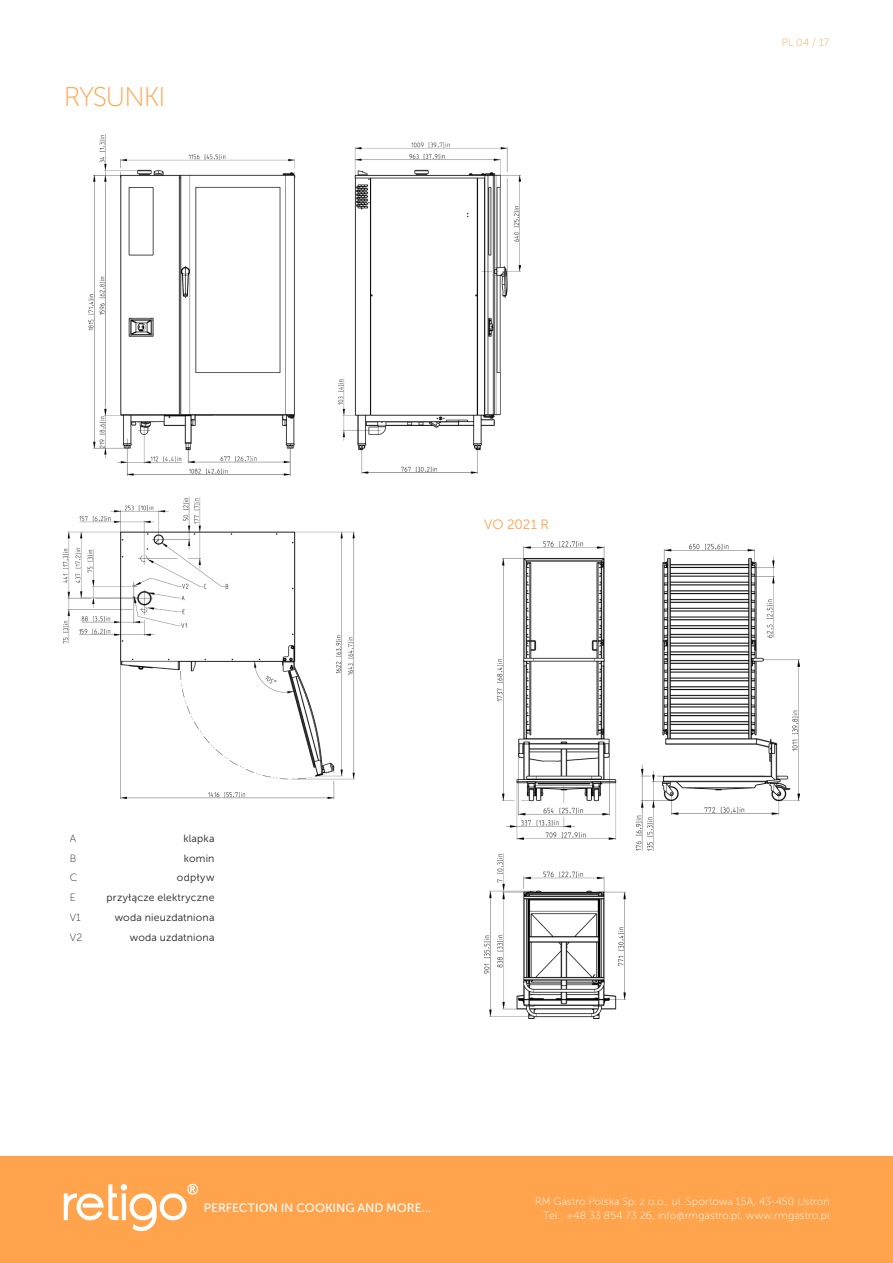
<style>
.page{position:relative;width:893px;height:1263px;background:#fff}
.page>*{position:absolute;margin:0;border:0;box-sizing:border-box;transform-origin:0 0}
.t1{font:27px "Museo Sans 100";letter-spacing:-.04em;color:#ffa34c}
.t2{font:13.5px "Museo Sans 300";letter-spacing:-.005em;color:#ffa34c}
.t3{font:12.15px "Museo Sans 500";color:#fff}
.t4{font:10.5px/13.5px "Museo Sans 100";letter-spacing:.02em;color:#fff;text-align:right}
.Text{font:10.5px "Museo Sans 300";letter-spacing:.015em;color:#231f20}
.Poznamka{font:10.5px "Museo Sans 100";color:#231f20}
.t5{font:10.5px "Museo Sans 100";color:#ffa34c}
</style>
<div class="page">
<div style="left:0;top:1157px;width:893px;height:106px;background:#ffa34c"></div>
<svg style="left:64px;top:1184px;width:134px;height:48px"></svg>
<img style="left:64px;top:135px;width:456px;height:664px">
<img style="left:484px;top:542px;width:315px;height:476px">
<h2 class="t1" style="left:64px;top:82px;width:103px">RYSUNKI</h2>
<p class="Poznamka" style="left:70px;top:832px;width:8px">A</p>
<p class="Text" style="left:183px;top:832px;width:33px">klapka</p>
<p class="Poznamka" style="left:70px;top:852px;width:8px">B</p>
<p class="Text" style="left:184px;top:852px;width:32px">komin</p>
<p class="Poznamka" style="left:70px;top:872px;width:9px">C</p>
<p class="Text" style="left:177px;top:872px;width:39px">odpływ</p>
<p class="Poznamka" style="left:70px;top:892px;width:7px">E</p>
<p class="Text" style="left:107px;top:892px;width:109px">przyłącze elektryczne</p>
<p class="Poznamka" style="left:70px;top:912px;width:13px">V1</p>
<p class="Text" style="left:115px;top:912px;width:101px">woda nieuzdatniona</p>
<p class="Poznamka" style="left:70px;top:932px;width:14px">V2</p>
<p class="Text" style="left:130px;top:932px;width:86px">woda uzdatniona</p>
<h3 class="t2" style="left:484px;top:517px;width:66px">VO 2021 R</h3>
<p class="t5" style="left:782px;top:37px;width:49px">PL 04 / 17</p>
<p class="t3" style="left:204px;top:1201px;width:229px">PERFECTION IN COOKING AND MORE...</p>
<p class="t4" style="left:535px;top:1195px;width:296px">RM Gastro Polska Sp. z o.o., ul. Sportowa 15A, 43-450 Ustroń<br>Tel.: +48 33 854 73 26, info@rmgastro.pl, www.rmgastro.pl</p>
</div>
